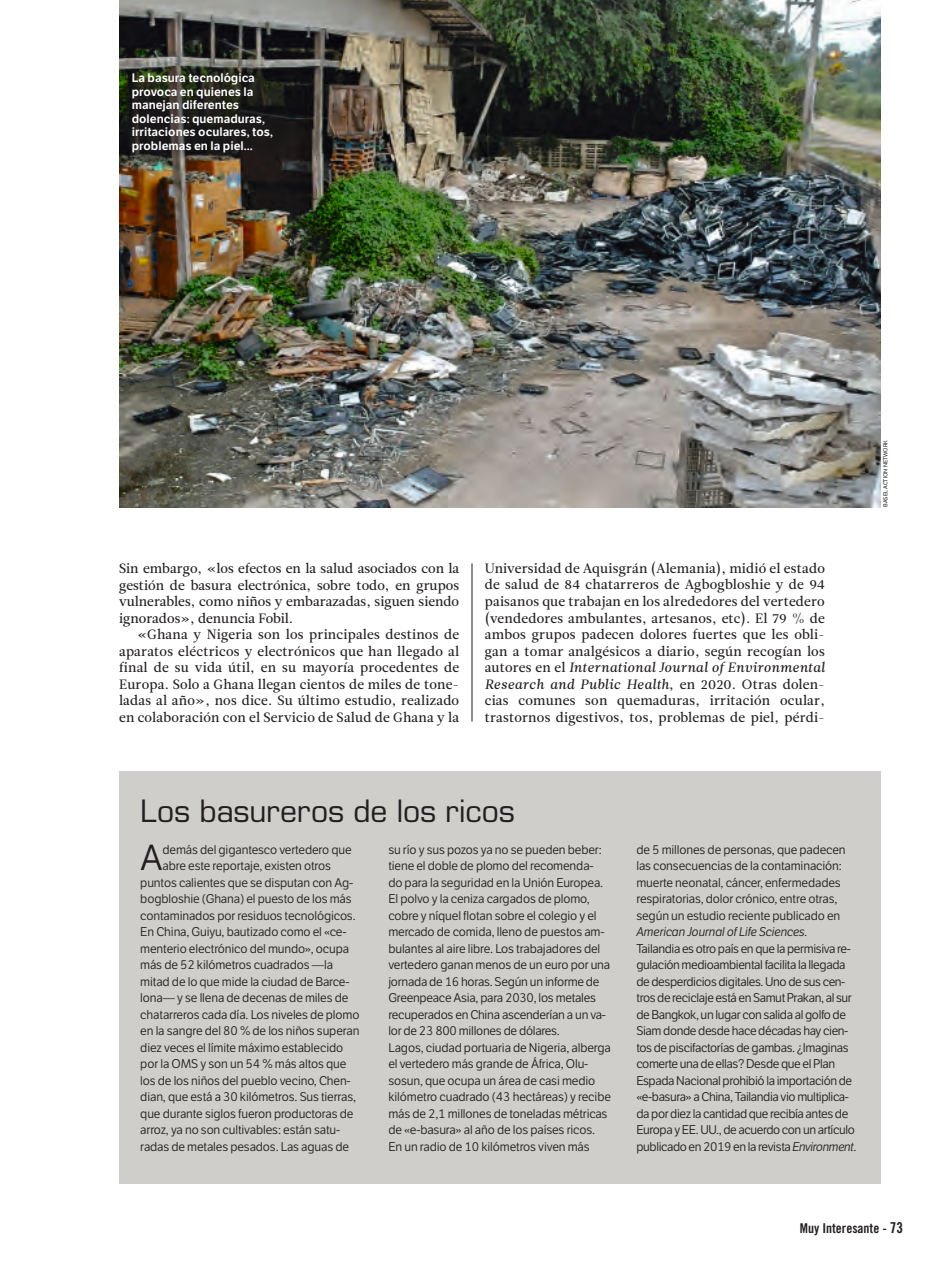
<style>
.page{position:relative;width:944px;height:1263px;background:#fff}
.page>*{position:absolute;margin:0;border:0;box-sizing:border-box;transform-origin:0 0}
.REC_TEXTO_CAPI_2018{font:35.25px "LFT Etica";color:#231f20}
.REC_TITULO_2018{font:30px "Eurostile";color:#231f20}
.TEXTO_GENERAL_2018_S{font:13.5px/16.5px "Leitura News Roman 2";letter-spacing:.015em;color:#231f20;text-align:justify}
.PIE_BLANCO_2018{font:13.5px "Trade Gothic Bold Cond Twenty";color:#231f20}
.REC_TEXTO_CAPI_2018-2{font:12.3px/16.5px "LFT Etica";letter-spacing:-.01em;color:#231f20}
.REC_TEXTO_CAPI_2018-3{font:12.3px/16.5px "LFT Etica";letter-spacing:-.03em;color:#231f20}
.PIE_BLANCO_2018-2{font:600 12px/13.5px "LFT Etica";color:#fff}
.CREDITO_NEGRO_2018{font:5.7px "LFT Etica";color:#231f20}
.s1{font-family:"Leitura News Italic 2"}
.s2{font-style:italic}
.s3{font-size:15px}
</style>
<div class="page">
<hr style="left:472px;top:563px;width:1px;height:158px;background:#231f20">
<div style="left:119px;top:771px;width:761px;height:413px;background:#cfcecb"></div>
<img style="left:119px;top:0;width:761px;height:507px">
<div style="left:119px;top:60px;width:166px;height:105px;background:#231f20;opacity:.75"></div>
<p class="PIE_BLANCO_2018-2" style="left:132px;top:71px;width:143px">La basura tecnológica provoca en quienes la manejan diferentes dolencias: quemaduras, irritaciones oculares, tos, problemas en la piel...</p>
<p class="TEXTO_GENERAL_2018_S" style="left:119px;top:560px;width:342px">Sin embargo, «los efectos en la salud asociados con la gestión de basura electrónica, sobre todo, en grupos vulnerables, como niños y embarazadas, siguen siendo ignorados», denuncia Fobil.</p>
<p class="TEXTO_GENERAL_2018_S" style="left:119px;top:626px;width:342px;text-indent:18px">«Ghana y Nigeria son los principales destinos de aparatos eléctricos y electrónicos que han llegado al final de su vida útil, en su mayoría procedentes de Europa. Solo a Ghana llegan cientos de miles de tone&shy;ladas al año», nos dice. Su último estudio, realizado en colaboración con el Servicio de Salud de Ghana y la</p>
<p class="TEXTO_GENERAL_2018_S" style="left:485px;top:560px;width:342px">Universidad de Aquisgrán (Alemania), midió el estado de salud de 84 chatarreros de Agbogbloshie y de 94 paisanos que trabajan en los alrededores del vertedero (vendedores ambulantes, artesanos, etc). El 79 % de ambos grupos padecen dolores fuertes que les obli&shy;gan a tomar analgésicos a diario, según recogían los autores en el <span class="s1">International Journal of Environmental Research and Public Health</span>, en 2020. Otras dolen&shy;cias comunes son quemaduras, irritación ocular, trastornos digestivos, tos, problemas de piel, pérdi-</p>
<p class="CREDITO_NEGRO_2018" style="left:882px;top:507px;width:69px;rotate:-90deg">BASEL ACTION NETWORK</p>
<p class="REC_TITULO_2018" style="left:140px;top:793px;width:376px">Los basureros de los ricos</p>
<p class="REC_TEXTO_CAPI_2018" style="left:140px;top:837px;width:24px">A</p>
<p class="REC_TEXTO_CAPI_2018-2" style="left:163px;top:841px;width:191px">demás del gigantesco vertedero que</p>
<p class="REC_TEXTO_CAPI_2018-2" style="left:163px;top:858px;width:170px">abre este reportaje, existen otros</p>
<p class="REC_TEXTO_CAPI_2018-2" style="left:140px;top:874px;width:214px">puntos calientes que se disputan con Ag-</p>
<p class="REC_TEXTO_CAPI_2018-2" style="left:140px;top:891px;width:213px">bogbloshie (Ghana) el puesto de los más</p>
<p class="REC_TEXTO_CAPI_2018-2" style="left:140px;top:907px;width:217px">contaminados por residuos tecnológicos.</p>
<p class="REC_TEXTO_CAPI_2018-2" style="left:140px;top:924px;width:221px">En China, Guiyu, bautizado como el «ce&shy;menterio electrónico del mundo», ocupa más de 52 kilómetros cuadrados —la mitad de lo que mide la ciudad de Barce&shy;lona— y se llena de decenas de miles de chatarreros cada día. Los niveles de plomo en la sangre del 80 % de los niños superan diez veces el límite máximo establecido por la OMS y son un 54 % más altos que los de los niños del pueblo vecino, Chen&shy;dian, que está a 30 kilómetros. Sus tierras, que durante siglos fueron productoras de arroz, ya no son cultivables: están satu&shy;radas de metales pesados. Las aguas de</p>
<p class="REC_TEXTO_CAPI_2018-2" style="left:388px;top:841px;width:223px">su río y sus pozos ya no se pueden beber: tiene el doble de plomo del recomenda&shy;do para la seguridad en la Unión Europea.<br>El polvo y la ceniza cargados de plomo, cobre y níquel flotan sobre el colegio y el mercado de comida, lleno de puestos am&shy;bulantes al aire libre. Los trabajadores del vertedero ganan menos de un euro por una jornada de 16 horas. Según un informe de Greenpeace Asia, para 2030, los metales recuperados en China ascenderían a un va&shy;lor de 23 800 millones de dólares.</p>
<p class="REC_TEXTO_CAPI_2018-2" style="left:388px;top:1039px;width:224px">Lagos, ciudad portuaria de Nigeria, alberga el vertedero más grande de África, Olu&shy;sosun, que ocupa un área de casi medio kilómetro cuadrado (43 hectáreas) y recibe más de 2,1 millones de toneladas métricas de «e-basura» al año de los países ricos.<br>En un radio de 10 kilómetros viven más</p>
<p class="REC_TEXTO_CAPI_2018-2" style="left:636px;top:841px;width:211px">de 5 millones de personas, que padecen las consecuencias de la contaminación: muerte neonatal, cáncer, enfermedades respiratorias, dolor crónico, entre otras, según un estudio reciente publicado en <span class="s2">American Journal of Life Sciences.</span></p>
<p class="REC_TEXTO_CAPI_2018-3" style="left:636px;top:940px;width:222px">Tailandia es otro país en que la permisiva re&shy;gulación medioambiental facilita la llegada de desperdicios digitales. Uno de sus cen&shy;tros de reciclaje está en Samut Prakan, al sur de Bangkok, un lugar con salida al golfo de Siam donde desde hace décadas hay cien&shy;tos de piscifactorías de gambas. ¿Imaginas comerte una de ellas? Desde que el Plan Espada Nacional prohibió la importación de «e-basura» a China, Tailandia vio multiplica&shy;da por diez la cantidad que recibía antes de Europa y EE. UU., de acuerdo con un artículo publicado en 2019 en la revista <span class="s2">Environment</span>.</p>
<p class="PIE_BLANCO_2018" style="left:800px;top:1220px;width:105px">Muy Interesante - <span class="s3">73</span></p>
</div>
